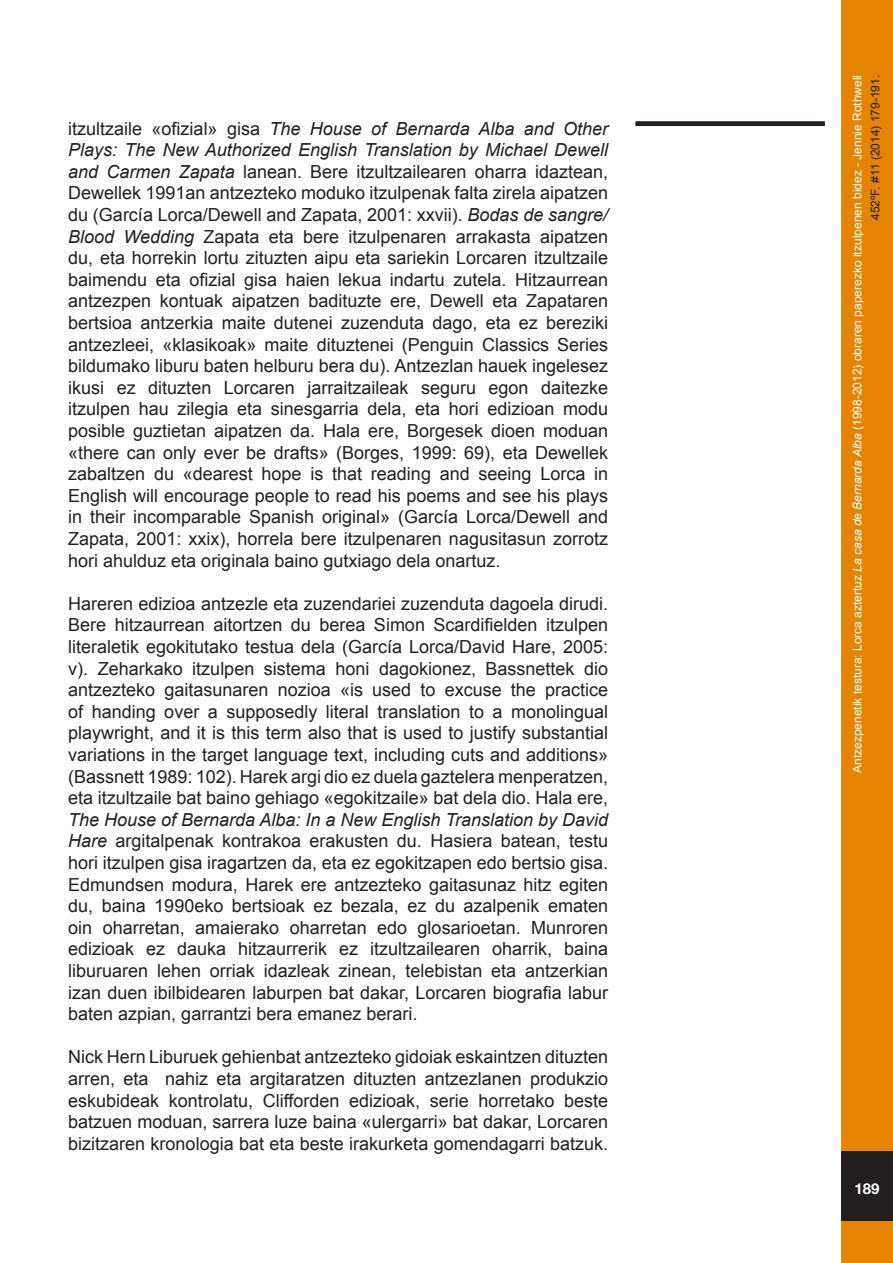
<style>
.page{position:relative;width:893px;height:1263px;background:#fff}
.page>*{position:absolute;margin:0;border:0;box-sizing:border-box;transform-origin:0 0}
.t1{font:18px/21.6px "Arial";color:#231f20;text-align:justify}
.t2{font:700 15px "Helvetica Neue";color:#fff}
.t3{font:12px/18px "Arial";color:#fff;text-align:right}
.s1{font-style:italic}
.s2{color:#231f20}
</style>
<div class="page">
<div style="left:843px;top:2px;width:48px;height:1259px;background:#e48400"></div>
<div style="left:841px;top:0;width:52px;height:1263px;border:3px solid #e48400"></div>
<div style="left:841px;top:1151px;width:52px;height:70px;background:#231f20"></div>
<div style="left:636px;top:121px;width:189px;height:5px;background:#231f20"></div>
<p class="t1" style="left:68px;top:118px;width:541px">itzultzaile «ofizial» gisa <span class="s1">The House of Bernarda Alba and Other Plays: The New Authorized English Translation by Michael Dewell and Carmen Zapata</span> lanean. Bere itzultzailearen oharra idaztean, Dewellek 1991an antzezteko moduko itzulpenak falta zirela aipatzen du (García Lorca/Dewell and Zapata, 2001: xxvii). <span class="s1">Bodas de sangre/ Blood Wedding</span> Zapata eta bere itzulpenaren arrakasta aipatzen du, eta horrekin lortu zituzten aipu eta sariekin Lorcaren itzultzaile baimendu eta ofizial gisa haien lekua indartu zutela. Hitzaurrean antzezpen kontuak aipatzen badituzte ere, Dewell eta Zapataren bertsioa antzerkia maite dutenei zuzenduta dago, eta ez bereziki antzezleei, «klasikoak» maite dituztenei (Penguin Classics Series bildumako liburu baten helburu bera du). Antzezlan hauek ingelesez ikusi ez dituzten Lorcaren jarraitzaileak seguru egon daitezke itzulpen hau zilegia eta sinesgarria dela, eta hori edizioan modu posible guztietan aipatzen da. Hala ere, Borgesek dioen moduan «there can only ever be drafts» (Borges, 1999: 69), eta Dewellek zabaltzen du «dearest hope is that reading and seeing Lorca in English will encourage people to read his poems and see his plays in their incomparable Spanish original» (García Lorca/Dewell and Zapata, 2001: xxix), horrela bere itzulpenaren nagusitasun zorrotz hori ahulduz eta originala baino gutxiago dela onartuz.</p>
<p class="t1" style="left:68px;top:593px;width:541px">Hareren edizioa antzezle eta zuzendariei zuzenduta dagoela dirudi.<br>Bere hitzaurrean aitortzen du berea Simon Scardifielden itzulpen literaletik egokitutako testua dela (García Lorca/David Hare, 2005: v). Zeharkako itzulpen sistema honi dagokionez, Bassnettek dio antzezteko gaitasunaren nozioa «is used to excuse the practice of handing over a supposedly literal translation to a monolingual playwright, and it is this term also that is used to justify substantial variations in the target language text, including cuts and additions» (Bassnett 1989: 102). Harek argi dio ez duela gaztelera menperatzen, eta itzultzaile bat baino gehiago «egokitzaile» bat dela dio. Hala ere, <span class="s1">The House of Bernarda Alba: In a New English Translation by David Hare</span> argitalpenak kontrakoa erakusten du. Hasiera batean, testu hori itzulpen gisa iragartzen da, eta ez egokitzapen edo bertsio gisa.<br>Edmundsen modura, Harek ere antzezteko gaitasunaz hitz egiten du, baina 1990eko bertsioak ez bezala, ez du azalpenik ematen oin oharretan, amaierako oharretan edo glosarioetan. Munroren edizioak ez dauka hitzaurrerik ez itzultzailearen oharrik, baina liburuaren lehen orriak idazleak zinean, telebistan eta antzerkian izan duen ibilbidearen laburpen bat dakar, Lorcaren biografia labur baten azpian, garrantzi bera emanez berari.</p>
<p class="t1" style="left:68px;top:1046px;width:541px">Nick Hern Liburuek gehienbat antzezteko gidoiak eskaintzen dituzten arren, eta nahiz eta argitaratzen dituzten antzezlanen produkzio eskubideak kontrolatu, Clifforden edizioak, serie horretako beste batzuen moduan, sarrera luze baina «ulergarri» bat dakar, Lorcaren bizitzaren kronologia bat eta beste irakurketa gomendagarri batzuk.</p>
<p class="t3" style="left:848px;top:773px;width:699px;rotate:-90deg">Antzezpenetik testura: Lorca aztertuz <span class="s1">La casa de Bernarda Alba</span> (1998-2012) obraren paperezko itzulpenen bidez - Jennie Rothwell<br><span class="s2">452ºF. #11 (2014) 179-191.</span></p>
<p class="t2" style="left:854px;top:1179px;width:27px">189</p>
</div>
